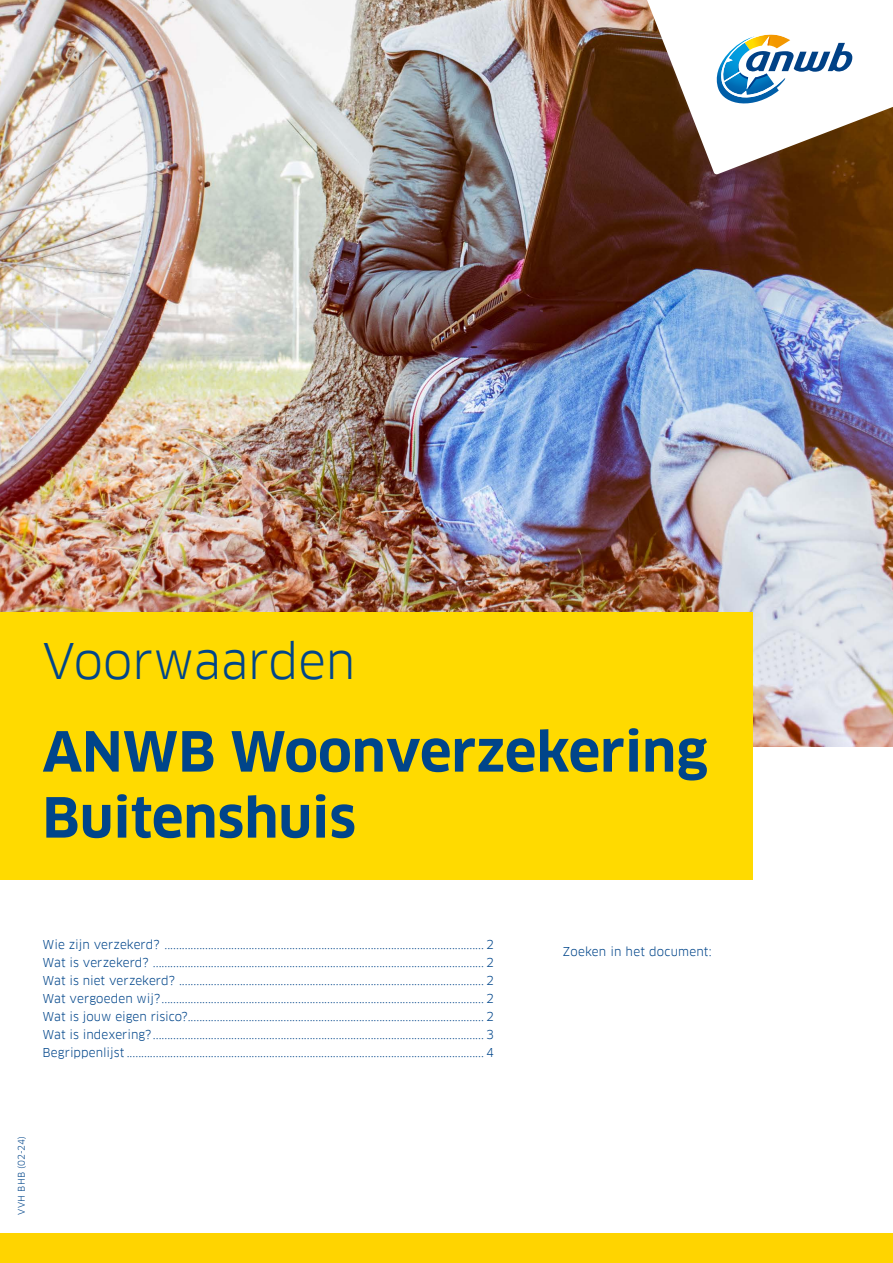
<style>
.page{position:relative;width:893px;height:1263px;background:#fff}
.page>*{position:absolute;margin:0;border:0;box-sizing:border-box;transform-origin:0 0}
.t1{font:700 54px/66px "Clan Pro";color:#00458a}
.t2{font:48px "Clan Pro";color:#00458a}
.t3{font:12px/18px "Clan Pro";letter-spacing:.005em;color:#00458a;text-align:justify}
.t4{font:9px "Clan Pro";letter-spacing:.025em;color:#00458a}
</style>
<div class="page">
<img style="left:0;top:0;width:893px;height:746px">
<div style="left:0;top:1233px;width:893px;height:30px;background:#ffd400"></div>
<div style="left:0;top:612px;width:753px;height:268px;background:#ffda00"></div>
<svg style="left:642px;top:0;width:251px;height:174px"></svg>
<h2 class="t2" style="left:43px;top:632px;width:315px">Voorwaarden</h2>
<h1 class="t1" style="left:43px;top:719px;width:667px">ANWB Woonverzekering<br>Buitenshuis</h1>
<p class="t3" style="left:43px;top:936px;width:453px">Wie zijn verzekerd? .............................................................................................................. 2<br>Wat is verzekerd? .................................................................................................................. 2<br>Wat is niet verzekerd? ......................................................................................................... 2<br>Wat vergoeden wij?............................................................................................................... 2<br>Wat is jouw eigen risico?...................................................................................................... 2<br>Wat is indexering? .................................................................................................................. 3<br>Begrippenlijst ........................................................................................................................... 4</p>
<p class="t4" style="left:16px;top:1215px;width:80px;rotate:-90deg">VVH BHB (02-24)</p>
<p class="t3" style="left:563px;top:942px;width:151px">Zoeken in het document:</p>
</div>
